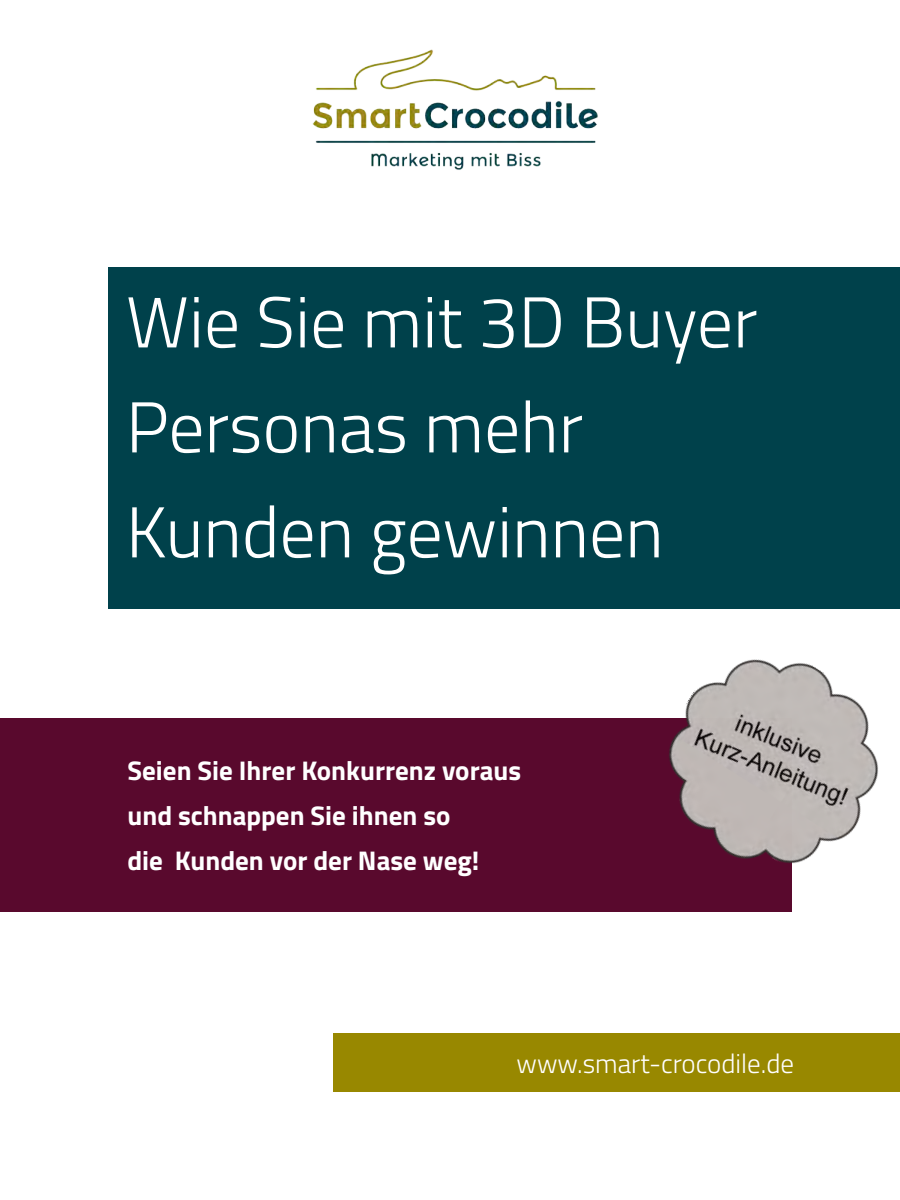
<style>
.page{position:relative;width:900px;height:1200px;background:#fff}
.page>*{position:absolute;margin:0;border:0;box-sizing:border-box;transform-origin:0 0}
.t1{font:300 72px/105px "Titillium Web";color:#fff}
.t2{font:700 27px/45px "Titillium Web";color:#fff}
.t3{font:300 27px "Titillium Web";color:#fff}
</style>
<div class="page">
<div style="left:333px;top:1034px;width:567px;height:58px;background:#988800"></div>
<div style="left:108px;top:267px;width:792px;height:342px;background:#00414b"></div>
<div style="left:0;top:718px;width:792px;height:194px;background:#59092d"></div>
<img style="left:312px;top:49px;width:286px;height:121px">
<img style="left:669px;top:659px;width:209px;height:205px">
<p class="t1" style="left:126px;top:266px;width:633px">Wie Sie mit 3D Buyer</p>
<p class="t1" style="left:126px;top:371px;width:539px">Personas mehr<br>Kunden gewinnen</p>
<p class="t2" style="left:128px;top:747px;width:395px">Seien Sie Ihrer Konkurrenz voraus und schnappen Sie ihnen so<br>die Kunden vor der Nase weg!</p>
<p class="t3" style="left:516px;top:1044px;width:279px">www.smart-crocodile.de</p>
</div>
